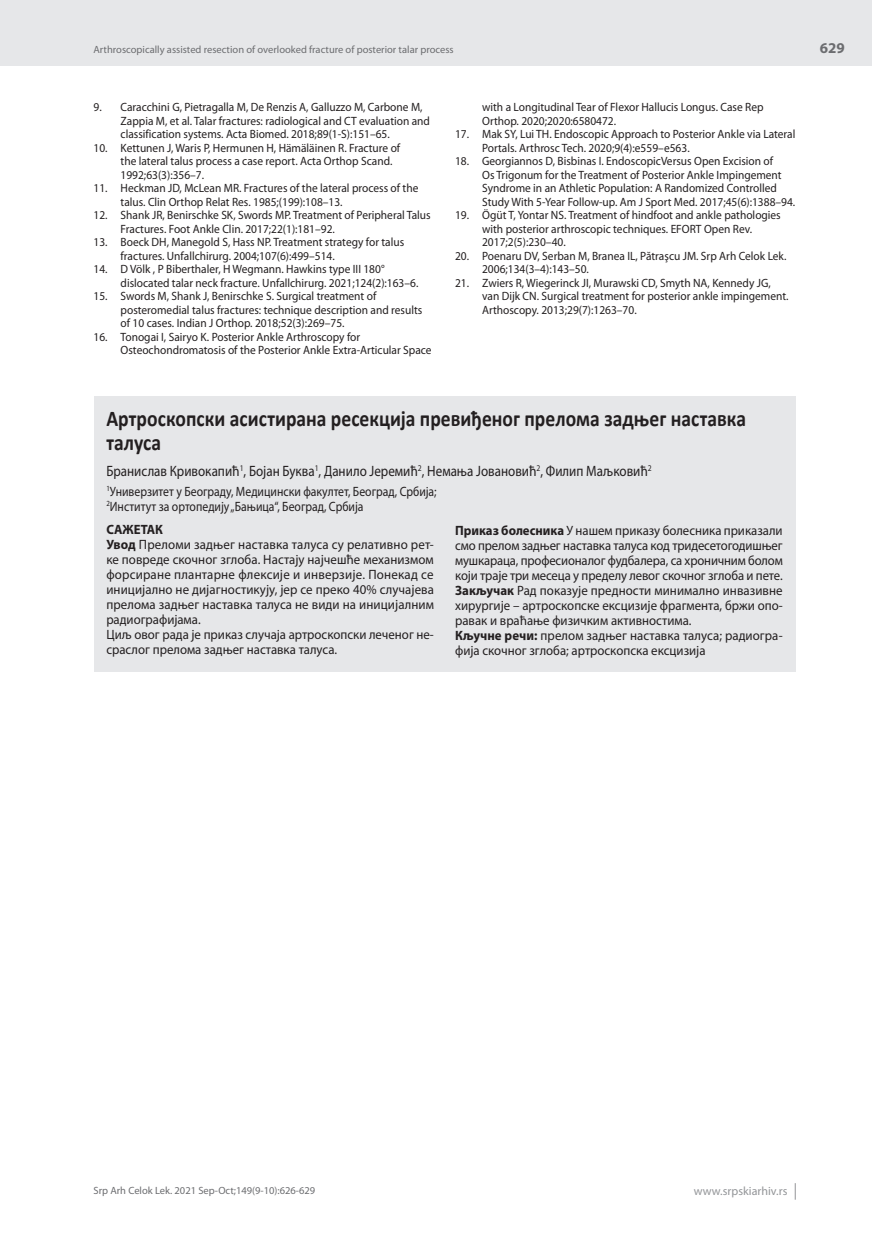
<style>
.page{position:relative;width:872px;height:1234px;background:#fff}
.page>*{position:absolute;margin:0;border:0;box-sizing:border-box;transform-origin:0 0}
.t1{font:700 22.5px/24px "Calibri";color:#231f20;scale:.87 1}
.t2{font:15px "Myriad Pro";color:#231f20;scale:.87 1}
.t3{font:700 15px "Myriad Pro";color:#6c6d70}
.t4{font:13.5px/15px "Myriad Pro";color:#231f20;scale:.95 1}
.t5{font:13.5px/15px "Myriad Pro";color:#231f20;scale:.96 1}
.t6{font:13.5px/15px "Myriad Pro";color:#231f20;scale:.87 1}
.t7{font:12px/13.5px "Myriad Pro";color:#231f20;scale:.95 1}
.t8{font:12px "Myriad Pro";color:#939598}
.t9{font:10.5px "Myriad Pro";color:#6c6d70}
.s1{font-weight:700}
</style>
<div class="page">
<div style="left:0;top:0;width:872px;height:66px;background:#e6e7e9"></div>
<svg style="left:795px;top:1183px;width:1px;height:16px"></svg>
<div style="left:94px;top:396px;width:701px;height:276px;background:#e6e7e9"></div>
<p class="t9" style="left:94px;top:43px;width:361px">Arthroscopically assisted resection of overlooked fracture of posterior talar process</p>
<p class="t7" style="left:121px;top:100px;width:327px;text-indent:-27px">9. Caracchini G, Pietragalla M, De Renzis A, Galluzzo M, Carbone M,<br>Zappia M, et al. Talar fractures: radiological and CT evaluation and classification systems. Acta Biomed. 2018;89(1-S):151–65.</p>
<p class="t7" style="left:121px;top:141px;width:296px;text-indent:-27px">10. Kettunen J, Waris P, Hermunen H, Hämäläinen R. Fracture of the lateral talus process a case report. Acta Orthop Scand.<br>1992;63(3):356–7.</p>
<p class="t7" style="left:121px;top:181px;width:315px;text-indent:-27px">11. Heckman JD, McLean MR. Fractures of the lateral process of the talus. Clin Orthop Relat Res. 1985;(199):108–13.</p>
<p class="t7" style="left:121px;top:208px;width:328px;text-indent:-27px">12. Shank JR, Benirschke SK, Swords MP. Treatment of Peripheral Talus<br>Fractures. Foot Ankle Clin. 2017;22(1):181–92.</p>
<p class="t7" style="left:121px;top:235px;width:300px;text-indent:-27px">13. Boeck DH, Manegold S, Hass NP. Treatment strategy for talus fractures. Unfallchirurg. 2004;107(6):499–514.</p>
<p class="t7" style="left:121px;top:262px;width:315px;text-indent:-27px">14. D Völk , P Biberthaler, H Wegmann. Hawkins type III 180° dislocated talar neck fracture. Unfallchirurg. 2021;124(2):163–6.</p>
<p class="t7" style="left:121px;top:289px;width:319px;text-indent:-27px">15. Swords M, Shank J, Benirschke S. Surgical treatment of posteromedial talus fractures: technique description and results of 10 cases. Indian J Orthop. 2018;52(3):269–75.</p>
<p class="t7" style="left:121px;top:330px;width:329px;text-indent:-27px">16. Tonogai I, Sairyo K. Posterior Ankle Arthroscopy for<br>Osteochondromatosis of the Posterior Ankle Extra-Articular Space</p>
<p class="t7" style="left:482px;top:100px;width:298px">with a Longitudinal Tear of Flexor Hallucis Longus. Case Rep<br>Orthop. 2020;2020:6580472.</p>
<p class="t7" style="left:482px;top:127px;width:331px;text-indent:-27px">17. Mak SY, Lui TH. Endoscopic Approach to Posterior Ankle via Lateral<br>Portals. Arthrosc Tech. 2020;9(4):e559–e563.</p>
<p class="t7" style="left:482px;top:154px;width:331px;text-indent:-27px">18. Georgiannos D, Bisbinas I. EndoscopicVersus Open Excision of<br>Os Trigonum for the Treatment of Posterior Ankle Impingement Syndrome in an Athletic Population: A Randomized Controlled Study With 5-Year Follow-up. Am J Sport Med. 2017;45(6):1388–94.</p>
<p class="t7" style="left:482px;top:208px;width:316px;text-indent:-27px">19. Ögüt T, Yontar NS. Treatment of hindfoot and ankle pathologies with posterior arthroscopic techniques. EFORT Open Rev.<br>2017;2(5):230–40.</p>
<p class="t7" style="left:482px;top:249px;width:322px;text-indent:-27px">20. Poenaru DV, Serban M, Branea IL, Pătraşcu JM. Srp Arh Celok Lek.<br>2006;134(3–4):143–50.</p>
<p class="t7" style="left:482px;top:276px;width:324px;text-indent:-27px">21. Zwiers R, Wiegerinck JI, Murawski CD, Smyth NA, Kennedy JG, van Dijk CN. Surgical treatment for posterior ankle impingement.<br>Arthoscopy. 2013;29(7):1263–70.</p>
<h1 class="t1" style="left:106px;top:406px;width:737px">Артроскопски асистирана ресекција превиђеног прелома задњег наставка талуса</h1>
<p class="t2" style="left:106px;top:462px;width:628px">Бранислав Кривокапић<sup>1</sup>, Бојан Буква<sup>1</sup>, Данило Јеремић<sup>2</sup>, Немања Јовановић<sup>2</sup>, Филип Маљковић<sup>2</sup></p>
<p class="t6" style="left:106px;top:483px;width:381px"><sup>1</sup>Универзитет у Београду, Медицински факултет, Београд, Србија;<br><sup>2</sup>Институт за ортопедију „Бањица“, Београд, Србија</p>
<p class="t5" style="left:106px;top:521px;width:343px"><span class="s1">САЖЕТАК<br>Увод</span> Преломи задњег наставка талуса су релативно рет&shy;ке повреде скочног зглоба. Настају најчешће механизмом форсиране плантарне флексије и инверзије. Понекад се иницијално не дијагностикују, јер се преко 40% случајева прелома задњег наставка талуса не види на иницијалним радиографијама.<br>Циљ овог рада је приказ случаја артроскопски леченог не&shy;сраслог прелома задњег наставка талуса.</p>
<p class="t4" style="left:455px;top:522px;width:346px"><span class="s1">Приказ болесника</span> У нашем приказу болесника приказали смо прелом задњег наставка талуса код тридесетогодишњег мушкараца, професионалог фудбалера, са хроничним болом који траје три месеца у пределу левог скочног зглоба и пете.<br><span class="s1">Закључак</span> Рад показује предности минимално инвазивне хирургије – артроскопске ексцизије фрагмента, бржи опо&shy;равак и враћање физичким активностима.<br><span class="s1">Кључне речи:</span> прелом задњег наставка талуса; радиогра&shy;фија скочног зглоба; артроскопска ексцизија</p>
<p class="t3" style="left:820px;top:38px;width:26px">629</p>
<p class="t9" style="left:94px;top:1184px;width:223px">Srp Arh Celok Lek. 2021 Sep-Oct;149(9-10):626-629</p>
<p class="t8" style="left:694px;top:1183px;width:95px">www.srpskiarhiv.rs</p>
</div>
